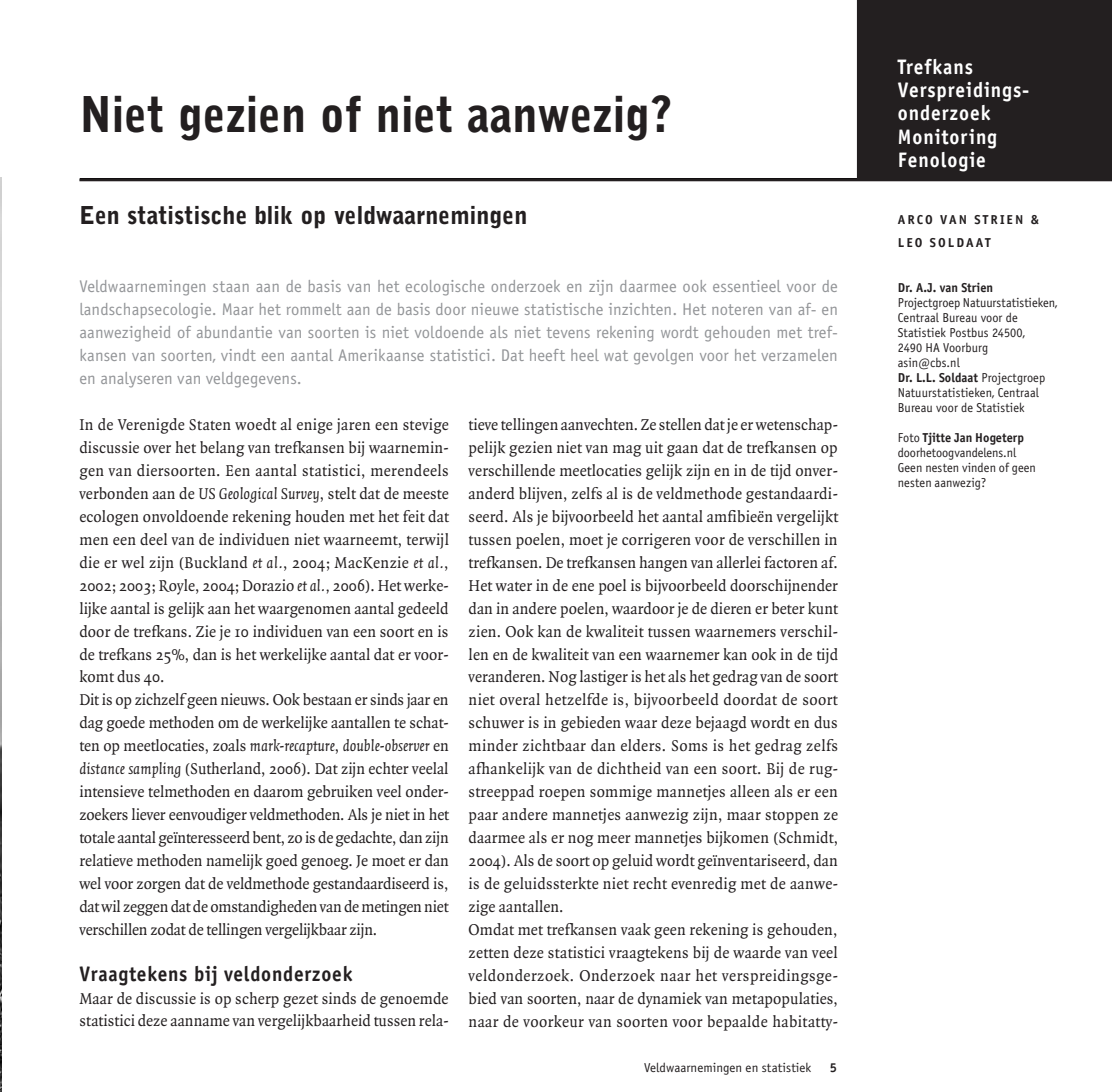
<style>
.page{position:relative;width:1112px;height:1092px;background:#fff}
.page>*{position:absolute;margin:0;border:0;box-sizing:border-box;transform-origin:0 0}
.Hoofdkop{font:900 49px "Bell Gothic";color:#231f20;scale:.92 1}
.Hoofdkop_ondertitel{font:900 24.5px "Bell Gothic";letter-spacing:.005em;color:#231f20;scale:.95 1}
.Trefwoorden{font:21px/23.4px "Officina Sans Bold ITC";letter-spacing:.05em;color:#fff;scale:.92 1}
.Tussen_1_zwart{font:21px "Officina Sans Bold ITC";letter-spacing:.04em;color:#231f20;scale:.92 1}
.Lead{font:16.97px/22.9px "Officina Sans ITC";letter-spacing:.005em;color:#939598;text-align:justify}
.platte_tekst{font:16.8px/22.9px "Quadraat OT";letter-spacing:.005em;color:#231f20;text-align:justify;scale:.95 1}
.Bijschriften_auteurs{font:12.95px/15px "Officina Sans ITC";letter-spacing:.005em;color:#231f20;scale:.95 1}
.bijschrift_illustrat{font:12.95px/15px "Officina Sans ITC";letter-spacing:.005em;color:#231f20;scale:.95 1}
.footer_regular{font:12.95px "Officina Sans ITC";color:#231f20}
.Auteurs{font:12.95px/22.9px "Officina Sans Bold ITC";letter-spacing:.16em;color:#231f20}
.s1{font-style:italic}
.s2{font-family:"Officina Sans Bold ITC"}
</style>
<div class="page">
<div style="left:856px;top:0;width:255px;height:178px;background:#231f20"></div>
<hr style="left:79px;top:178px;width:1032px;height:3px;background:#231f20">
<img style="left:0;top:177px;width:2px;height:914px">
<p class="Hoofdkop" style="left:79px;top:86px;width:646px">Niet gezien of niet aanwezig?</p>
<p class="Hoofdkop_ondertitel" style="left:79px;top:200px;width:473px">Een statistische blik op veldwaarnemingen</p>
<p class="Lead" style="left:79px;top:275px;width:760px">Veldwaarnemingen staan aan de basis van het ecologische onderzoek en zijn daarmee ook essentieel voor de landschapsecologie. Maar het rommelt aan de basis door nieuwe statistische inzichten. Het noteren van af- en aanwezigheid of abundantie van soorten is niet voldoende als niet tevens rekening wordt gehouden met tref&shy;kansen van soorten, vindt een aantal Amerikaanse statistici. Dat heeft heel wat gevolgen voor het verzamelen en analyseren van veldgegevens.</p>
<p class="platte_tekst" style="left:79px;top:413px;width:390px">In de Verenigde Staten woedt al enige jaren een stevige discussie over het belang van trefkansen bij waarnemin&shy;gen van diersoorten. Een aantal statistici, merendeels verbonden aan de <span class="s1">US Geological Survey</span>, stelt dat de meeste ecologen onvoldoende rekening houden met het feit dat men een deel van de individuen niet waarneemt, terwijl die er wel zijn (Buckland <span class="s1">et al.</span>, 2004; MacKenzie <span class="s1">et al.</span>, 2002; 2003; Royle, 2004; Dorazio <span class="s1">et al.,</span> 2006). Het werke&shy;lijke aantal is gelijk aan het waargenomen aantal gedeeld door de trefkans. Zie je 10 individuen van een soort en is de trefkans 25%, dan is het werkelijke aantal dat er voor&shy;komt dus 40.</p>
<p class="platte_tekst" style="left:79px;top:688px;width:390px">Dit is op zichzelf geen nieuws. Ook bestaan er sinds jaar en dag goede methoden om de werkelijke aantallen te schat&shy;ten op meetlocaties, zoals <span class="s1">mark-recapture</span>, <span class="s1">double-observer</span> en <span class="s1">distance sampling</span> (Sutherland, 2006). Dat zijn echter veelal intensieve telmethoden en daarom gebruiken veel onder&shy;zoekers liever eenvoudiger veldmethoden. Als je niet in het totale aantal geïnteresseerd bent, zo is de gedachte, dan zijn relatieve methoden namelijk goed genoeg. Je moet er dan wel voor zorgen dat de veldmethode gestandaardiseerd is, dat wil zeggen dat de omstandigheden van de metingen niet verschillen zodat de tellingen vergelijkbaar zijn.</p>
<p class="Tussen_1_zwart" style="left:79px;top:960px;width:298px">Vraagtekens bij veldonderzoek</p>
<p class="platte_tekst" style="left:79px;top:986px;width:390px">Maar de discussie is op scherp gezet sinds de genoemde statistici deze aanname van vergelijkbaarheid tussen rela-</p>
<p class="platte_tekst" style="left:468px;top:413px;width:390px">tieve tellingen aanvechten. Ze stellen dat je er wetenschap&shy;pelijk gezien niet van mag uit gaan dat de trefkansen op verschillende meetlocaties gelijk zijn en in de tijd onver&shy;anderd blijven, zelfs al is de veldmethode gestandaardi&shy;seerd. Als je bijvoorbeeld het aantal amfibieën vergelijkt tussen poelen, moet je corrigeren voor de verschillen in trefkansen. De trefkansen hangen van allerlei factoren af.<br>Het water in de ene poel is bijvoorbeeld doorschijnender dan in andere poelen, waardoor je de dieren er beter kunt zien. Ook kan de kwaliteit tussen waarnemers verschil&shy;len en de kwaliteit van een waarnemer kan ook in de tijd veranderen. Nog lastiger is het als het gedrag van de soort niet overal hetzelfde is, bijvoorbeeld doordat de soort schuwer is in gebieden waar deze bejaagd wordt en dus minder zichtbaar dan elders. Soms is het gedrag zelfs afhankelijk van de dichtheid van een soort. Bij de rug&shy;streeppad roepen sommige mannetjes alleen als er een paar andere mannetjes aanwezig zijn, maar stoppen ze daarmee als er nog meer mannetjes bijkomen (Schmidt, 2004). Als de soort op geluid wordt geïnventariseerd, dan is de geluidssterkte niet recht evenredig met de aanwe&shy;zige aantallen.</p>
<p class="platte_tekst" style="left:468px;top:918px;width:390px">Omdat met trefkansen vaak geen rekening is gehouden, zetten deze statistici vraagtekens bij de waarde van veel veldonderzoek. Onderzoek naar het verspreidingsge&shy;bied van soorten, naar de dynamiek van metapopulaties, naar de voorkeur van soorten voor bepaalde habitatty-</p>
<p class="footer_regular" style="left:644px;top:1060px;width:169px">Veldwaarnemingen en statistiek</p>
<p class="Auteurs" style="left:829px;top:1056px;width:9px">5</p>
<p class="Trefwoorden" style="left:897px;top:54px;width:83px">Trefkans</p>
<p class="Trefwoorden" style="left:897px;top:78px;width:144px">Verspreidings&shy;onderzoek</p>
<p class="Trefwoorden" style="left:897px;top:125px;width:109px">Monitoring</p>
<p class="Trefwoorden" style="left:897px;top:148px;width:97px">Fenologie</p>
<p class="Auteurs" style="left:897px;top:208px;width:142px">ARCO VAN STRIEN &amp;<br>LEO SOLDAAT</p>
<p class="Bijschriften_auteurs" style="left:897px;top:280px;width:169px"><span class="s2">Dr. A.J. van Strien<br></span>Projectgroep Natuurstatistieken,<br>Centraal Bureau voor de<br>Statistiek Postbus 24500,</p>
<p class="Bijschriften_auteurs" style="left:897px;top:340px;width:97px">2490 HA Voorburg</p>
<p class="Bijschriften_auteurs" style="left:897px;top:355px;width:67px">asin@cbs.nl</p>
<p class="Bijschriften_auteurs" style="left:897px;top:370px;width:157px"><span class="s2">Dr. L.L. Soldaat</span> Projectgroep<br>Natuurstatistieken, Centraal<br>Bureau voor de Statistiek</p>
<p class="bijschrift_illustrat" style="left:897px;top:430px;width:134px">Foto <span class="s2">Tjitte Jan Hogeterp </span>doorhetoogvandelens.nl</p>
<p class="bijschrift_illustrat" style="left:897px;top:460px;width:147px">Geen nesten vinden of geen nesten aanwezig?</p>
</div>
